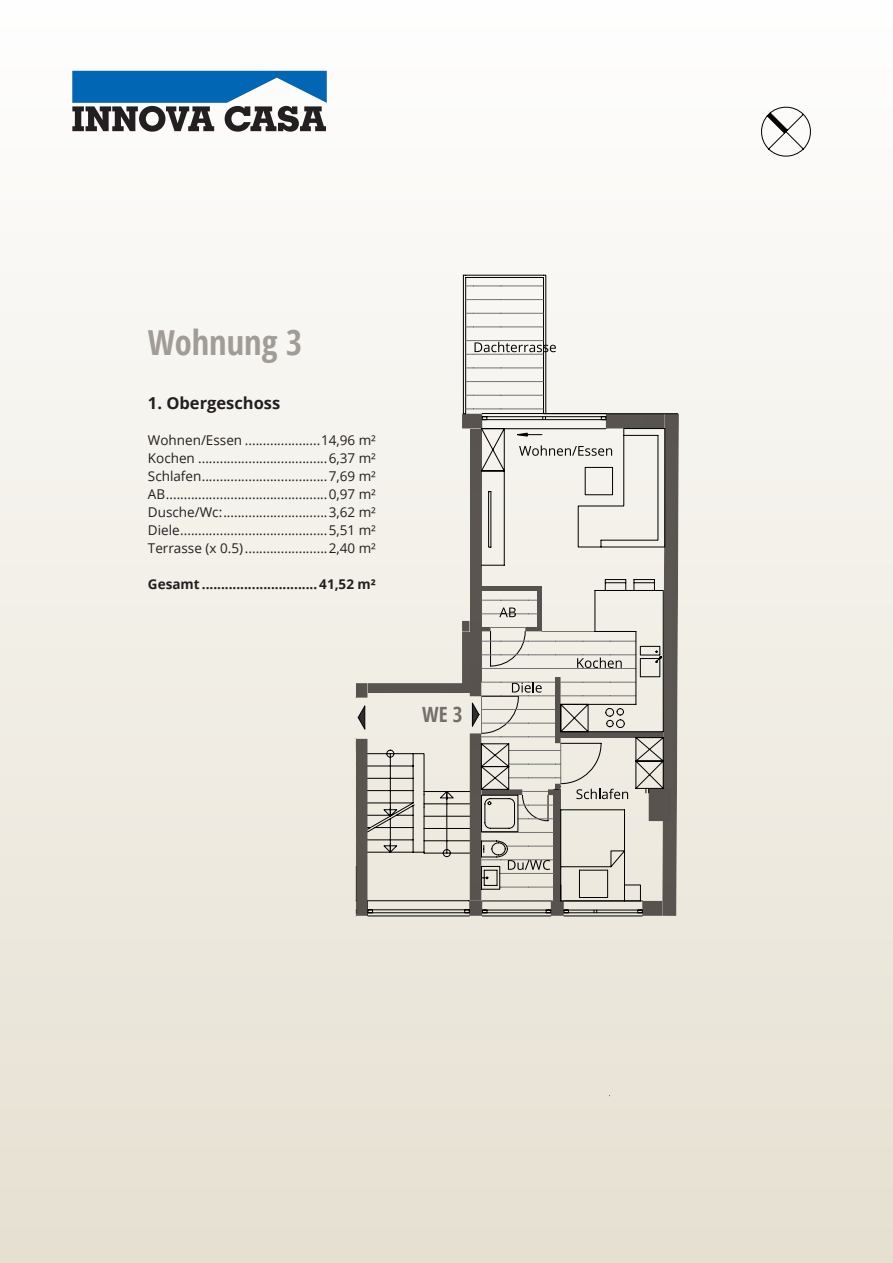
<style>
.page{position:relative;width:893px;height:1263px;background:#fff}
.page>*{position:absolute;margin:0;border:0;box-sizing:border-box;transform-origin:0 0}
.t1{font:700 condensed 34.5px "Open Sans";color:#a29c98}
.t2{font:700 condensed 21px "Open Sans";color:#756e6a}
.t3{font:700 16.5px "Open Sans";color:#231f20}
.t4{font:13.5px/18px "Open Sans";color:#231f20;text-align:justify}
.t5{font:700 13.5px "Open Sans";color:#231f20}
</style>
<div class="page">
<div style="left:0;top:0;width:893px;height:1263px;background:linear-gradient(to bottom,#fefefe,#e6e0d1)"></div>
<svg style="left:759px;top:105px;width:54px;height:54px"></svg>
<div style="left:467px;top:899px;width:195px;height:18px;background:#231f20;opacity:.3"></div>
<svg style="left:356px;top:275px;width:323px;height:641px"></svg>
<svg style="left:72px;top:71px;width:255px;height:61px"></svg>
<h1 class="t1" style="left:148px;top:319px;width:156px">Wohnung 3</h1>
<p class="t3" style="left:148px;top:391px;width:134px">1. Obergeschoss</p>
<p class="t4" style="left:148px;top:431px;width:230px">Wohnen/Essen .....................14,96 m²<br>Kochen ....................................6,37 m²<br>Schlafen...................................7,69 m²<br>AB.............................................0,97 m²<br>Dusche/Wc:.............................3,62 m²<br>Diele.........................................5,51 m²<br>Terrasse (x 0.5).......................2,40 m²</p>
<p class="t5" style="left:148px;top:575px;width:230px">Gesamt .............................. 41,52 m²</p>
<h2 class="t2" style="left:422px;top:700px;width:42px">WE 3</h2>
</div>
